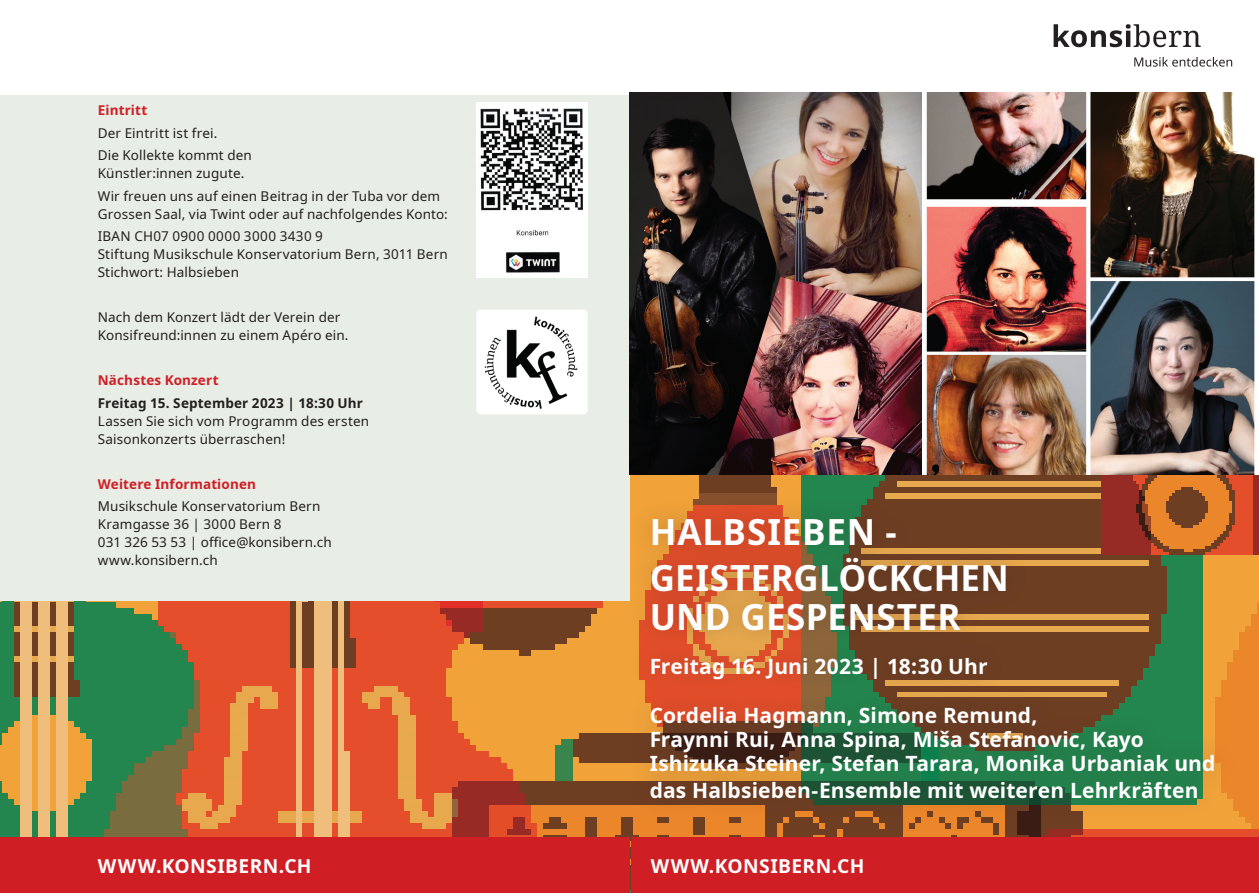
<style>
.page{position:relative;width:1259px;height:893px;background:#fff}
.page>*{position:absolute;margin:0;border:0;box-sizing:border-box;transform-origin:0 0}
.t1{font:700 36px/45px "Noto Sans";letter-spacing:.01em;color:#fff}
.t2{font:700 21px/24px "Noto Sans";letter-spacing:.005em;color:#fff}
.t3{font:700 19.2px "Noto Sans";letter-spacing:.02em;color:#fff}
.t4{font:13.5px/18px "Noto Sans";letter-spacing:.01em;color:#231f20}
.t5{font:700 13.5px "Noto Sans";letter-spacing:.01em;color:#d01e25}
.t6{font:700 13.5px "Noto Sans";letter-spacing:.01em;color:#231f20}
</style>
<div class="page">
<img style="left:0;top:475px;width:1259px;height:418px">
<img style="left:1101px;top:475px;width:158px;height:80px">
<div style="left:631px;top:838px;width:628px;height:55px;background:#d01e25"></div>
<div style="left:0;top:81px;width:629px;height:520px;background:#e8eee6"></div>
<div style="left:0;top:0;width:1259px;height:94px;background:#fff"></div>
<div style="left:0;top:838px;width:629px;height:55px;background:#d01e25"></div>
<svg style="left:1053px;top:24px;width:147px;height:23px"></svg>
<svg style="left:1134px;top:57px;width:98px;height:10px"></svg>
<img style="left:476px;top:102px;width:111px;height:176px">
<img style="left:476px;top:310px;width:111px;height:104px">
<img style="left:629px;top:92px;width:293px;height:383px">
<div style="left:628px;top:496px;width:609px;height:325px;background:#231f20;opacity:.3"></div>
<img style="left:926px;top:92px;width:329px;height:383px">
<p class="t5" style="left:98px;top:101px;width:51px">Eintritt</p>
<p class="t4" style="left:98px;top:122px;width:156px;line-height:22.5px">Der Eintritt ist frei.<br>Die Kollekte kommt den</p>
<p class="t4" style="left:98px;top:162px;width:344px;line-height:22.5px">Künstler:innen zugute.<br>Wir freuen uns auf einen Beitrag in der Tuba vor dem</p>
<p class="t4" style="left:98px;top:203px;width:351px;line-height:22.5px">Grossen Saal, via Twint oder auf nachfolgendes Konto:<br>IBAN CH07 0900 0000 3000 3430 9</p>
<p class="t4" style="left:98px;top:245px;width:351px">Stiftung Musikschule Konservatorium Bern, 3011 Bern<br>Stichwort: Halbsieben</p>
<p class="t4" style="left:98px;top:308px;width:252px">Nach dem Konzert lädt der Verein der<br>Konsifreund:innen zu einem Apéro ein.</p>
<p class="t5" style="left:98px;top:371px;width:122px">Nächstes Konzert</p>
<p class="t6" style="left:98px;top:393px;width:267px">Freitag 15. September 2023 | 18:30 Uhr</p>
<p class="t4" style="left:98px;top:412px;width:273px">Lassen Sie sich vom Programm des ersten<br>Saisonkonzerts überraschen!</p>
<p class="t5" style="left:98px;top:474px;width:160px">Weitere Informationen</p>
<p class="t4" style="left:98px;top:497px;width:235px">Musikschule Konservatorium Bern<br>Kramgasse 36 | 3000 Bern 8<br>031 326 53 53 | office@konsibern.ch www.konsibern.ch</p>
<h1 class="t1" style="left:649px;top:511px;width:361px">HALBSIEBEN -<br>GEISTERGLÖCKCHEN</h1>
<h1 class="t1" style="left:649px;top:595px;width:312px">UND GESPENSTER</h1>
<h2 class="t2" style="left:649px;top:655px;width:339px">Freitag 16. Juni 2023 | 18:30 Uhr</h2>
<h2 class="t2" style="left:649px;top:703px;width:567px">Cordelia Hagmann, Simone Remund,<br>Fraynni Rui, Anna Spina, Miša Stefanovic, Kayo<br>Ishizuka Steiner, Stefan Tarara, Monika Urbaniak und</h2>
<h2 class="t2" style="left:649px;top:778px;width:550px">das Halbsieben-Ensemble mit weiteren Lehrkräften</h2>
<h2 class="t2" style="left:666px;top:854px;width:235px">WWW.KONSIBERN.CH</h2>
<h3 class="t3" style="left:98px;top:853px;width:215px">WWW.KONSIBERN.CH</h3>
<h3 class="t3" style="left:651px;top:853px;width:215px">WWW.KONSIBERN.CH</h3>
</div>
